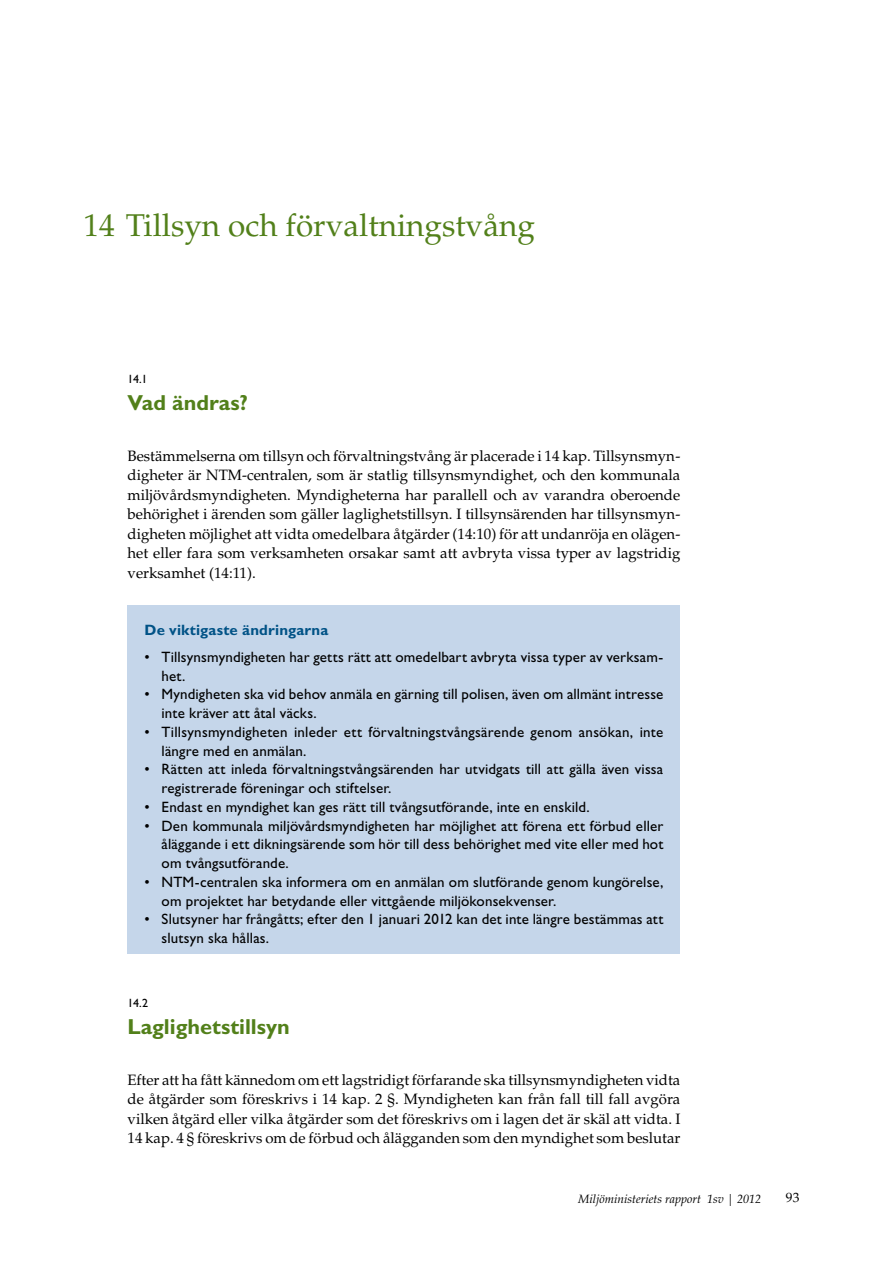
<style>
.page{position:relative;width:893px;height:1263px;background:#fff}
.page>*{position:absolute;margin:0;border:0;box-sizing:border-box;transform-origin:0 0}
._1__otsikkotaso{font:31.5px "Palatino LT Std";color:#52801a}
._2__otsikkotaso{font:700 21.75px "Gill Sans Std";color:#52801a}
.Infolaatikko_pallukk{font:15px/18.8px "Gill Sans Std";letter-spacing:.01em;color:#000}
.Leipä_1__kpl{font:15px/19.5px "Palatino LT Std";color:#000;text-align:justify}
.Infolaatikko_otsikko{font:700 15px "Gill Sans Std";letter-spacing:.01em;color:#005286}
.t1{font:13.5px "Palatino LT Std";color:#000}
.t2{font:italic 12px "Palatino LT Std";color:#000}
._2__otsikkotaso-2{font:12px "Gill Sans Std";color:#000}
</style>
<div class="page">
<div style="left:128px;top:605px;width:552px;height:349px;background:#c5d6ea"></div>
<p class="_1__otsikkotaso" style="left:83px;top:206px;width:453px">14 Tillsyn och förvaltningstvång</p>
<p class="_2__otsikkotaso-2" style="left:128px;top:372px;width:22px">14.1</p>
<p class="_2__otsikkotaso" style="left:128px;top:389px;width:122px">Vad ändras?</p>
<p class="Leipä_1__kpl" style="left:128px;top:446px;width:554px">Bestämmelserna om tillsyn och förvaltningstvång är placerade i 14 kap. Tillsynsmyn&shy;digheter är NTM-centralen, som är statlig tillsynsmyndighet, och den kommunala miljövårdsmyndigheten. Myndigheterna har parallell och av varandra oberoende behörighet i ärenden som gäller laglighetstillsyn. I tillsynsärenden har tillsynsmyn&shy;digheten möjlighet att vidta omedelbara åtgärder (14:10) för att undanröja en olägen&shy;het eller fara som verksamheten orsakar samt att avbryta vissa typer av lagstridig verksamhet (14:11).</p>
<p class="Infolaatikko_otsikko" style="left:145px;top:621px;width:185px">De viktigaste ändringarna</p>
<p class="Infolaatikko_pallukk" style="left:162px;top:647px;width:503px;text-indent:-17px">• Tillsynsmyndigheten har getts rätt att omedelbart avbryta vissa typer av verksam&shy;het.</p>
<p class="Infolaatikko_pallukk" style="left:162px;top:685px;width:503px;text-indent:-17px">• Myndigheten ska vid behov anmäla en gärning till polisen, även om allmänt intresse inte kräver att åtal väcks.</p>
<p class="Infolaatikko_pallukk" style="left:162px;top:722px;width:503px;text-indent:-17px">• Tillsynsmyndigheten inleder ett förvaltningstvångsärende genom ansökan, inte längre med en anmälan.</p>
<p class="Infolaatikko_pallukk" style="left:162px;top:760px;width:503px;text-indent:-17px">• Rätten att inleda förvaltningstvångsärenden har utvidgats till att gälla även vissa registrerade föreningar och stiftelser.</p>
<p class="Infolaatikko_pallukk" style="left:145px;top:797px;width:447px">• Endast en myndighet kan ges rätt till tvångsutförande, inte en enskild.</p>
<p class="Infolaatikko_pallukk" style="left:162px;top:816px;width:503px;text-align:justify;text-indent:-17px">• Den kommunala miljövårdsmyndigheten har möjlighet att förena ett förbud eller åläggande i ett dikningsärende som hör till dess behörighet med vite eller med hot om tvångsutförande.</p>
<p class="Infolaatikko_pallukk" style="left:162px;top:872px;width:503px;text-indent:-17px">• NTM-centralen ska informera om en anmälan om slutförande genom kungörelse, om projektet har betydande eller vittgående miljökonsekvenser.</p>
<p class="Infolaatikko_pallukk" style="left:162px;top:910px;width:503px;text-indent:-17px">• Slutsyner har frångåtts; efter den 1 januari 2012 kan det inte längre bestämmas att slutsyn ska hållas.</p>
<p class="_2__otsikkotaso-2" style="left:128px;top:996px;width:22px">14.2</p>
<p class="_2__otsikkotaso" style="left:128px;top:1013px;width:164px">Laglighetstillsyn</p>
<p class="Leipä_1__kpl" style="left:128px;top:1070px;width:554px">Efter att ha fått kännedom om ett lagstridigt förfarande ska tillsynsmyndigheten vidta de åtgärder som föreskrivs i 14 kap. 2 §. Myndigheten kan från fall till fall avgöra vilken åtgärd eller vilka åtgärder som det föreskrivs om i lagen det är skäl att vidta. I 14 kap. 4 § föreskrivs om de förbud och ålägganden som den myndighet som beslutar</p>
<p class="t2" style="left:578px;top:1192px;width:184px">Miljöministeriets rapport 1sv | 2012</p>
<p class="t1" style="left:786px;top:1190px;width:15px">93</p>
</div>
